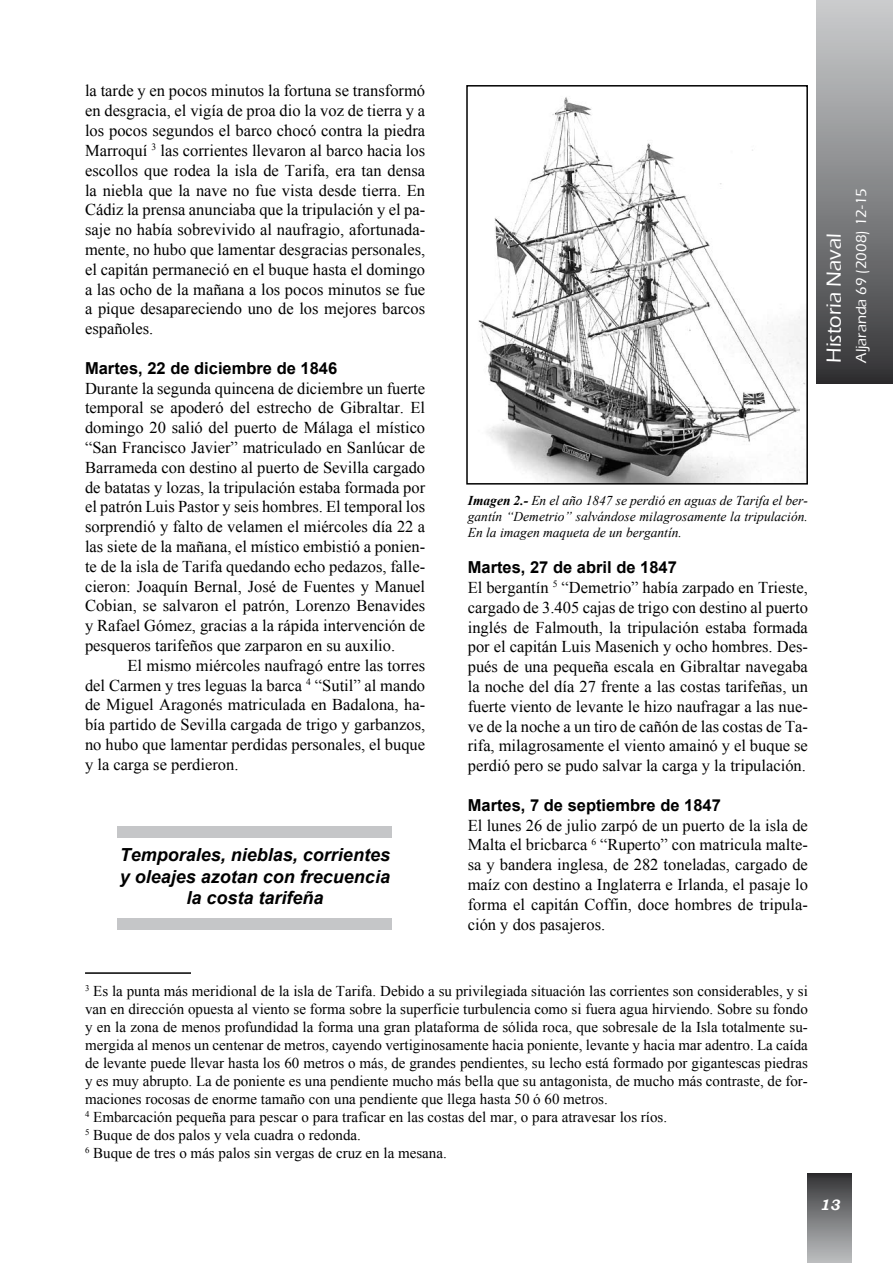
<style>
.page{position:relative;width:893px;height:1263px;background:#fff}
.page>*{position:absolute;margin:0;border:0;box-sizing:border-box;transform-origin:0 0}
.t1{font:500 21px "Eras ITC";color:#fff}
.t2{font:italic 700 18px/21.6px "Arial";color:#000;text-align:center}
.t3{font:16.5px/19.8px "Times New Roman";color:#000;text-align:justify}
.t4{font:700 16.5px "Arial";color:#000}
.t5{font:15px/18px "Times New Roman";color:#000}
.t6{font:500 15px "Eras ITC";color:#fff}
.t7{font:italic 700 15px "Bookman Old Style";color:#fff}
.t8{font:italic 13.5px/16.2px "Times New Roman";color:#000;text-align:justify}
.s1{font-weight:700}
</style>
<div class="page">
<div style="left:808px;top:1174px;width:43px;height:89px;background:linear-gradient(to bottom,#353538,#c0c2c3)"></div>
<div style="left:816px;top:0;width:77px;height:383px;background:linear-gradient(to bottom,#cfd1d2,#363639)"></div>
<img style="left:478px;top:97px;width:327px;height:385px">
<div style="left:466px;top:85px;width:342px;height:400px;border:2px solid #000"></div>
<hr style="left:85px;top:972px;width:106px;height:2px;background:#000">
<div style="left:117px;top:826px;width:275px;height:11px;background:#c5c6c8"></div>
<div style="left:117px;top:918px;width:275px;height:11px;background:#c5c6c8"></div>
<p class="t3" style="left:85px;top:81px;width:342px">la tarde y en pocos minutos la fortuna se transformó en desgracia, el vigía de proa dio la voz de tierra y a los pocos segundos el barco chocó contra la piedra Marroquí <sup>3</sup> las corrientes llevaron al barco hacia los escollos que rodea la isla de Tarifa, era tan densa la niebla que la nave no fue vista desde tierra. En Cádiz la prensa anunciaba que la tripulación y el pa&shy;saje no había sobrevivido al naufragio, afortunada&shy;mente, no hubo que lamentar desgracias personales, el capitán permaneció en el buque hasta el domingo a las ocho de la mañana a los pocos minutos se fue a pique desapareciendo uno de los mejores barcos españoles.</p>
<p class="t4" style="left:85px;top:357px;width:254px">Martes, 22 de diciembre de 1846</p>
<p class="t3" style="left:85px;top:378px;width:342px">Durante la segunda quincena de diciembre un fuerte temporal se apoderó del estrecho de Gibraltar. El domingo 20 salió del puerto de Málaga el místico “San Francisco Javier” matriculado en Sanlúcar de Barrameda con destino al puerto de Sevilla cargado de batatas y lozas, la tripulación estaba formada por el patrón Luis Pastor y seis hombres. El temporal los sorprendió y falto de velamen el miércoles día 22 a las siete de la mañana, el místico embistió a ponien&shy;te de la isla de Tarifa quedando echo pedazos, falle&shy;cieron: Joaquín Bernal, José de Fuentes y Manuel Cobian, se salvaron el patrón, Lorenzo Benavides y Rafael Gómez, gracias a la rápida intervención de pesqueros tarifeños que zarparon en su auxilio.</p>
<p class="t3" style="left:85px;top:655px;width:342px;text-indent:43px">El mismo miércoles naufragó entre las torres del Carmen y tres leguas la barca <sup>4</sup> “Sutil” al mando de Miguel Aragonés matriculada en Badalona, ha&shy;bía partido de Sevilla cargada de trigo y garbanzos, no hubo que lamentar perdidas personales, el buque y la carga se perdieron.</p>
<p class="t2" style="left:120px;top:845px;width:272px">Temporales, nieblas, corrientes y oleajes azotan con frecuencia la costa tarifeña</p>
<p class="t1" style="left:822px;top:363px;width:131px;rotate:-90deg">Historia Naval</p>
<p class="t6" style="left:853px;top:363px;width:176px;rotate:-90deg">Aljaranda 69 (2008) 12-15</p>
<p class="t8" style="left:468px;top:492px;width:342px"><span class="s1">Imagen 2.-</span> En el año 1847 se perdió en aguas de Tarifa el ber&shy;gantín “Demetrio” salvándose milagrosamente la tripulación.<br>En la imagen maqueta de un bergantín.</p>
<p class="t4" style="left:468px;top:556px;width:211px">Martes, 27 de abril de 1847</p>
<p class="t3" style="left:468px;top:577px;width:342px">El bergantín <sup>5</sup> “Demetrio” había zarpado en Trieste, cargado de 3.405 cajas de trigo con destino al puerto inglés de Falmouth, la tripulación estaba formada por el capitán Luis Masenich y ocho hombres. Des&shy;pués de una pequeña escala en Gibraltar navegaba la noche del día 27 frente a las costas tarifeñas, un fuerte viento de levante le hizo naufragar a las nue&shy;ve de la noche a un tiro de cañón de las costas de Ta&shy;rifa, milagrosamente el viento amainó y el buque se perdió pero se pudo salvar la carga y la tripulación.</p>
<p class="t4" style="left:468px;top:794px;width:255px">Martes, 7 de septiembre de 1847</p>
<p class="t3" style="left:468px;top:815px;width:342px">El lunes 26 de julio zarpó de un puerto de la isla de Malta el bricbarca <sup>6</sup> “Ruperto” con matricula malte&shy;sa y bandera inglesa, de 282 toneladas, cargado de maíz con destino a Inglaterra e Irlanda, el pasaje lo forma el capitán Coffin, doce hombres de tripula&shy;ción y dos pasajeros.</p>
<p class="t5" style="left:85px;top:982px;width:724px"><sup>3</sup> Es la punta más meridional de la isla de Tarifa. Debido a su privilegiada situación las corrientes son considerables, y si van en dirección opuesta al viento se forma sobre la superficie turbulencia como si fuera agua hirviendo. Sobre su fondo y en la zona de menos profundidad la forma una gran plataforma de sólida roca, que sobresale de la Isla totalmente su&shy;mergida al menos un centenar de metros, cayendo vertiginosamente hacia poniente, levante y hacia mar adentro. La caída de levante puede llevar hasta los 60 metros o más, de grandes pendientes, su lecho está formado por gigantescas piedras y es muy abrupto. La de poniente es una pendiente mucho más bella que su antagonista, de mucho más contraste, de for&shy;maciones rocosas de enorme tamaño con una pendiente que llega hasta 50 ó 60 metros.<br><sup>4</sup> Embarcación pequeña para pescar o para traficar en las costas del mar, o para atravesar los ríos.<br><sup>5</sup> Buque de dos palos y vela cuadra o redonda.<br><sup>6</sup> Buque de tres o más palos sin vergas de cruz en la mesana.</p>
<p class="t7" style="left:820px;top:1194px;width:22px">13</p>
</div>
